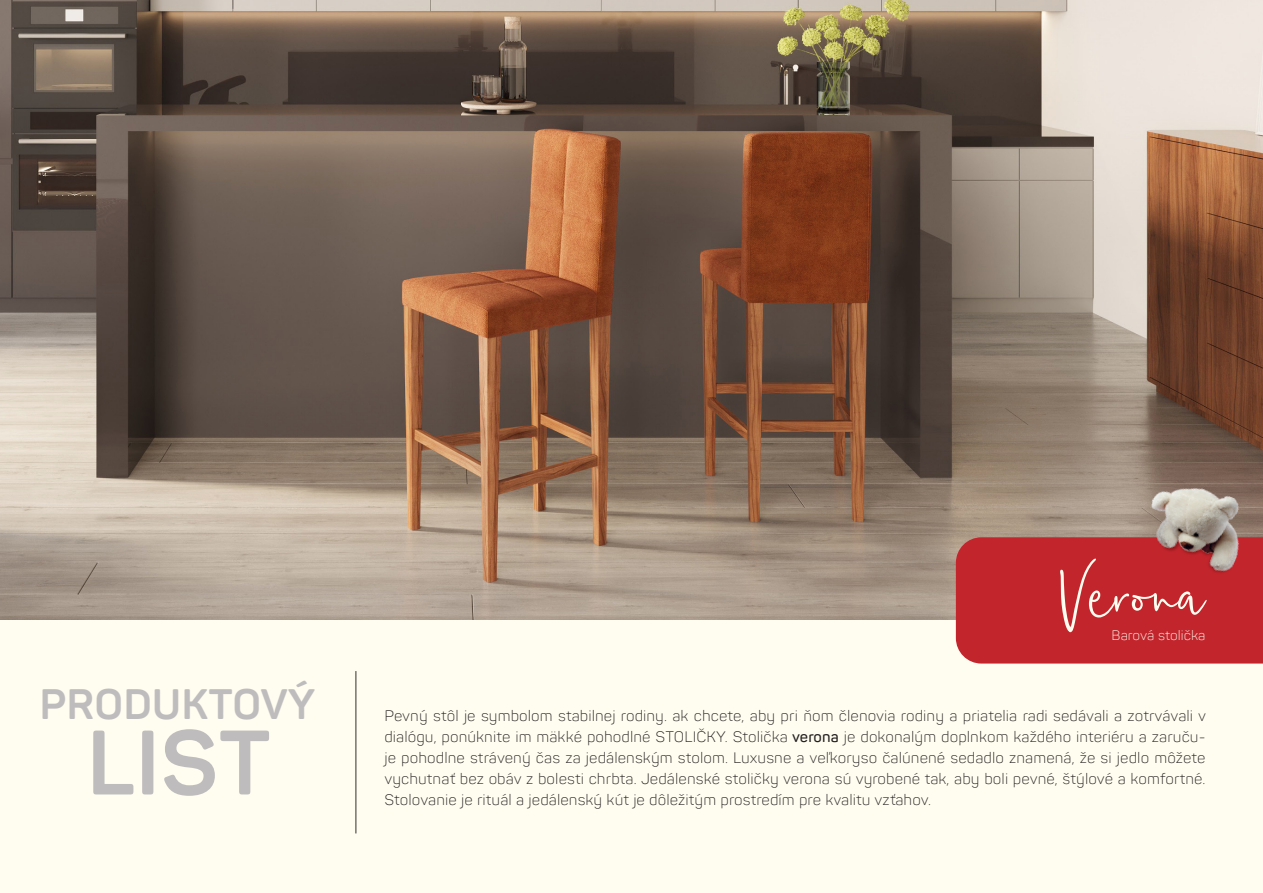
<style>
.page{position:relative;width:1263px;height:893px;background:#fffdf0}
.page>*{position:absolute;margin:0;border:0;box-sizing:border-box;transform-origin:0 0}
.t1{font:108px "Musette Script";color:#fffdf0}
.t2{font:700 90px "Panton";color:#bfbcbe}
.t3{font:700 42px "Panton";color:#bfbcbe}
.t4{font:300 15px/21px "Panton";letter-spacing:.005em;color:#231f20;text-align:justify}
.t5{font:300 13.5px "Panton";color:#fffdf0}
.s1{font-weight:600}
</style>
<div class="page">
<img style="left:0;top:0;width:1263px;height:619px">
<div style="left:956px;top:537px;width:307px;height:126px;background:#c3252d"></div>
<hr style="left:356px;top:671px;width:1px;height:162px;background:#322d32">
<img style="left:1126px;top:468px;width:135px;height:126px">
<p class="t3" style="left:39px;top:678px;width:278px">PRODUKTOVÝ</p>
<p class="t2" style="left:86px;top:706px;width:186px">LIST</p>
<p class="t1" style="left:1060px;top:511px;width:147px">Verona</p>
<p class="t5" style="left:1111px;top:627px;width:95px">Barová stolička</p>
<p class="t4" style="left:384px;top:706px;width:823px">Pevný stôl je symbolom stabilnej rodiny. ak chcete, aby pri ňom členovia rodiny a priatelia radi sedávali a zotrvávali v dialógu, ponúknite im mäkké pohodlné STOLIČKY. Stolička <span class="s1">verona</span> je dokonalým doplnkom každého interiéru a zaruču&shy;je pohodlne strávený čas za jedálenským stolom. Luxusne a veľkoryso čalúnené sedadlo znamená, že si jedlo môžete vychutnať bez obáv z bolesti chrbta. Jedálenské stoličky verona sú vyrobené tak, aby boli pevné, štýlové a komfortné.<br>Stolovanie je rituál a jedálenský kút je dôležitým prostredím pre kvalitu vzťahov.</p>
</div>
